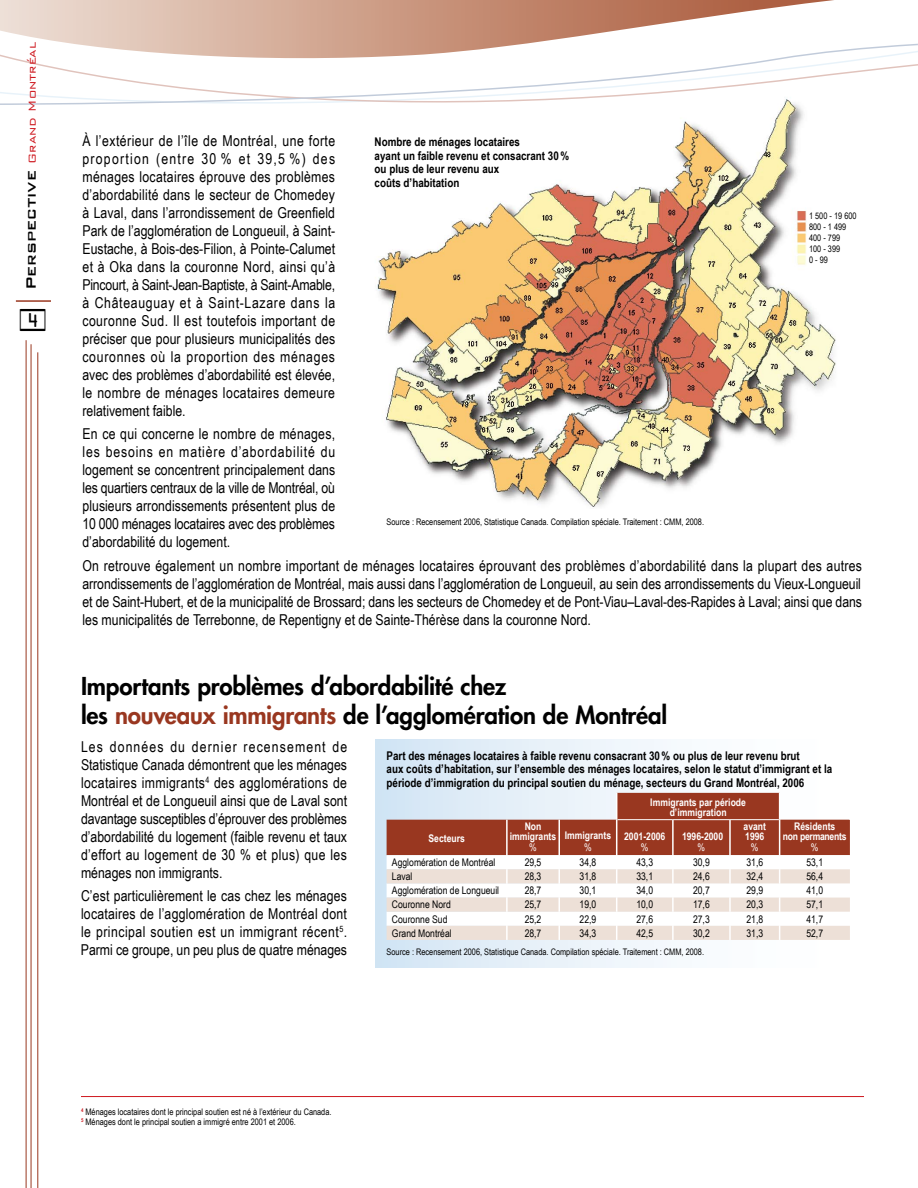
<style>
.page{position:relative;width:918px;height:1188px;background:#fff}
.page>*{position:absolute;margin:0;border:0;box-sizing:border-box;transform-origin:0 0}
.t1{font:800 24px/28.8px "Futura Std";letter-spacing:-.005em;color:#000}
.t2{font:15px/18px "Arial Narrow";color:#000;text-align:justify}
.t3{font:300 13.5px "Bank Gothic";color:#ce181f}
.t4{font:700 12px/13.5px "Arial Narrow";color:#000}
.t5{font:10.5px "Arial Narrow";color:#000}
.t6{font:700 10.5px/10.5px "Arial Narrow";color:#fff;text-align:center}
.t7{font:700 10.5px/10.5px "Arial Narrow";letter-spacing:-.025em;color:#fff;text-align:center}
.t8{font:10.5px "Arial Narrow";color:#fff}
.t9{font:9px/11.1px "Arial Narrow";color:#000}
.s1{font-weight:500;font-size:18px;color:#000}
.s2{color:#993720}
</style>
<div class="page">
<svg style="left:0;top:44px;width:916px;height:61px"></svg>
<svg style="left:0;top:0;width:835px;height:63px"></svg>
<hr style="left:16px;top:300px;width:35px;height:2px;background:#993720">
<hr style="left:31px;top:344px;width:1px;height:844px;background:#993720">
<hr style="left:37px;top:352px;width:1px;height:836px;background:#993720">
<hr style="left:26px;top:340px;width:1px;height:848px;background:#993720">
<svg style="left:916px;top:43px;width:2px;height:23px"></svg>
<img style="left:363px;top:77px;width:505px;height:430px">
<div style="left:808px;top:211px;width:58px;height:57px;background:#fff"></div>
<div style="left:376px;top:740px;width:488px;height:228px;background:linear-gradient(to right,#d6e7f5,#fff)"></div>
<hr style="left:81px;top:1096px;width:783px;height:1px;background:#ce181f">
<hr style="left:849px;top:793px;width:2px;height:27px;background:#fff">
<svg style="left:387px;top:793px;width:463px;height:147px"></svg>
<p class="t3" style="left:22px;top:290px;width:250px;rotate:-90deg"><span class="s1">Perspective</span> Grand Montréal</p>
<p class="t2" style="left:82px;top:132px;width:254px">À l’extérieur de l’île de Montréal, une forte proportion (entre 30 % et 39,5 %) des ménages locataires éprouve des problèmes d’abordabilité dans le secteur de Chomedey à Laval, dans l’arrondissement de Greenfield Park de l’agglomération de Longueuil, à Saint-Eustache, à Bois-des-Filion, à Pointe-Calumet et à Oka dans la couronne Nord, ainsi qu’à Pincourt, à Saint-Jean-Baptiste, à Saint-Amable, à Châteauguay et à Saint-Lazare dans la couronne Sud. Il est toutefois important de préciser que pour plusieurs municipalités des couronnes où la proportion des ménages avec des problèmes d’abordabilité est élevée, le nombre de ménages locataires demeure relativement faible.</p>
<p class="t2" style="left:82px;top:425px;width:254px">En ce qui concerne le nombre de ménages, les besoins en matière d’abordabilité du logement se concentrent principalement dans les quartiers centraux de la ville de Montréal, où plusieurs arrondissements présentent plus de 10 000 ménages locataires avec des problèmes d’abordabilité du logement.</p>
<p class="t2" style="left:82px;top:556px;width:781px">On retrouve également un nombre important de ménages locataires éprouvant des problèmes d’abordabilité dans la plupart des autres arrondissements de l’agglomération de Montréal, mais aussi dans l’agglomération de Longueuil, au sein des arrondissements du Vieux-Longueuil et de Saint-Hubert, et de la municipalité de Brossard; dans les secteurs de Chomedey et de Pont-Viau–Laval-des-Rapides à Laval; ainsi que dans les municipalités de Terrebonne, de Repentigny et de Sainte-Thérèse dans la couronne Nord.</p>
<p class="t4" style="left:375px;top:135px;width:196px">Nombre de ménages locataires<br>ayant un faible revenu et consacrant 30% ou plus de leur revenu aux<br>coûts d’habitation</p>
<p class="t9" style="left:809px;top:210px;width:49px">1 500 - 19 600<br>800 - 1 499<br>400 - 799<br>100 - 399<br>0 - 99</p>
<p class="t9" style="left:387px;top:517px;width:319px">Source : Recensement 2006, Statistique Canada. Compilation spéciale. Traitement : CMM, 2008.</p>
<h1 class="t1" style="left:81px;top:672px;width:588px">Importants problèmes d’abordabilité chez<br>les <span class="s2">nouveaux immigrants</span> de l’agglomération de Montréal</h1>
<p class="t2" style="left:81px;top:738px;width:268px">Les données du dernier recensement de Statistique Canada démontrent que les ménages locataires immigrants<sup>4</sup> des agglomérations de Montréal et de Longueuil ainsi que de Laval sont davantage susceptibles d’éprouver des problèmes d’abordabilité du logement (faible revenu et taux d’effort au logement de 30 % et plus) que les ménages non immigrants.</p>
<p class="t2" style="left:81px;top:887px;width:268px">C’est particulièrement le cas chez les ménages locataires de l’agglomération de Montréal dont le principal soutien est un immigrant récent<sup>5</sup>.<br>Parmi ce groupe, un peu plus de quatre ménages</p>
<p class="t4" style="left:387px;top:749px;width:447px">Part des ménages locataires à faible revenu consacrant 30% ou plus de leur revenu brut<br>aux coûts d’habitation, sur l’ensemble des ménages locataires, selon le statut d’immigrant et la période d’immigration du principal soutien du ménage, secteurs du Grand Montréal, 2006</p>
<p class="t6" style="left:650px;top:797px;width:97px">Immigrants par période d’immigration</p>
<p class="t6" style="left:429px;top:833px;width:38px">Secteurs</p>
<p class="t7" style="left:783px;top:821px;width:65px">Résidents<br>non permanents</p>
<p class="t8" style="left:811px;top:841px;width:9px">%</p>
<p class="t6" style="left:510px;top:821px;width:48px">Non immigrants</p>
<p class="t8" style="left:529px;top:841px;width:9px">%</p>
<p class="t6" style="left:744px;top:821px;width:24px;text-align:left">avant<br>1996</p>
<p class="t8" style="left:751px;top:841px;width:9px">%</p>
<p class="t6" style="left:565px;top:830px;width:48px">Immigrants</p>
<p class="t8" style="left:584px;top:841px;width:9px">%</p>
<p class="t6" style="left:624px;top:831px;width:43px">2001-2006</p>
<p class="t8" style="left:641px;top:841px;width:9px">%</p>
<p class="t6" style="left:682px;top:831px;width:43px">1996-2000</p>
<p class="t8" style="left:698px;top:841px;width:9px">%</p>
<p class="t5" style="left:392px;top:856px;width:105px">Agglomération de Montréal</p>
<p class="t5" style="left:525px;top:856px;width:18px">29,5</p>
<p class="t5" style="left:580px;top:856px;width:18px">34,8</p>
<p class="t5" style="left:636px;top:856px;width:18px">43,3</p>
<p class="t5" style="left:693px;top:856px;width:18px">30,9</p>
<p class="t5" style="left:746px;top:856px;width:18px">31,6</p>
<p class="t5" style="left:806px;top:856px;width:18px">53,1</p>
<p class="t5" style="left:392px;top:871px;width:22px">Laval</p>
<p class="t5" style="left:525px;top:871px;width:18px">28,3</p>
<p class="t5" style="left:580px;top:871px;width:18px">31,8</p>
<p class="t5" style="left:636px;top:871px;width:18px">33,1</p>
<p class="t5" style="left:693px;top:871px;width:18px">24,6</p>
<p class="t5" style="left:746px;top:871px;width:18px">32,4</p>
<p class="t5" style="left:806px;top:871px;width:18px">56,4</p>
<p class="t5" style="left:392px;top:885px;width:109px">Agglomération de Longueuil</p>
<p class="t5" style="left:525px;top:885px;width:18px">28,7</p>
<p class="t5" style="left:580px;top:885px;width:18px">30,1</p>
<p class="t5" style="left:636px;top:885px;width:18px">34,0</p>
<p class="t5" style="left:693px;top:885px;width:18px">20,7</p>
<p class="t5" style="left:746px;top:885px;width:18px">29,9</p>
<p class="t5" style="left:806px;top:885px;width:18px">41,0</p>
<p class="t5" style="left:392px;top:899px;width:60px">Couronne Nord</p>
<p class="t5" style="left:525px;top:899px;width:18px">25,7</p>
<p class="t5" style="left:580px;top:899px;width:18px">19,0</p>
<p class="t5" style="left:636px;top:899px;width:18px">10,0</p>
<p class="t5" style="left:693px;top:899px;width:18px">17,6</p>
<p class="t5" style="left:746px;top:899px;width:18px">20,3</p>
<p class="t5" style="left:806px;top:899px;width:18px">57,1</p>
<p class="t5" style="left:392px;top:913px;width:57px">Couronne Sud</p>
<p class="t5" style="left:525px;top:913px;width:18px">25,2</p>
<p class="t5" style="left:580px;top:913px;width:18px">22,9</p>
<p class="t5" style="left:636px;top:913px;width:18px">27,6</p>
<p class="t5" style="left:693px;top:913px;width:18px">27,3</p>
<p class="t5" style="left:746px;top:913px;width:18px">21,8</p>
<p class="t5" style="left:806px;top:913px;width:18px">41,7</p>
<p class="t5" style="left:392px;top:927px;width:61px">Grand Montréal</p>
<p class="t5" style="left:525px;top:927px;width:18px">28,7</p>
<p class="t5" style="left:580px;top:927px;width:18px">34,3</p>
<p class="t5" style="left:636px;top:927px;width:18px">42,5</p>
<p class="t5" style="left:693px;top:927px;width:18px">30,2</p>
<p class="t5" style="left:746px;top:927px;width:18px">31,3</p>
<p class="t5" style="left:806px;top:927px;width:18px">52,7</p>
<p class="t9" style="left:387px;top:946px;width:319px">Source : Recensement 2006, Statistique Canada. Compilation spéciale. Traitement : CMM, 2008.</p>
<p class="t9" style="left:81px;top:1106px;width:252px;line-height:10.5px"><sup>4</sup> Ménages locataires dont le principal soutien est né à l’extérieur du Canada.<br><sup>5</sup> Ménages dont le principal soutien a immigré entre 2001 et 2006.</p>
</div>
